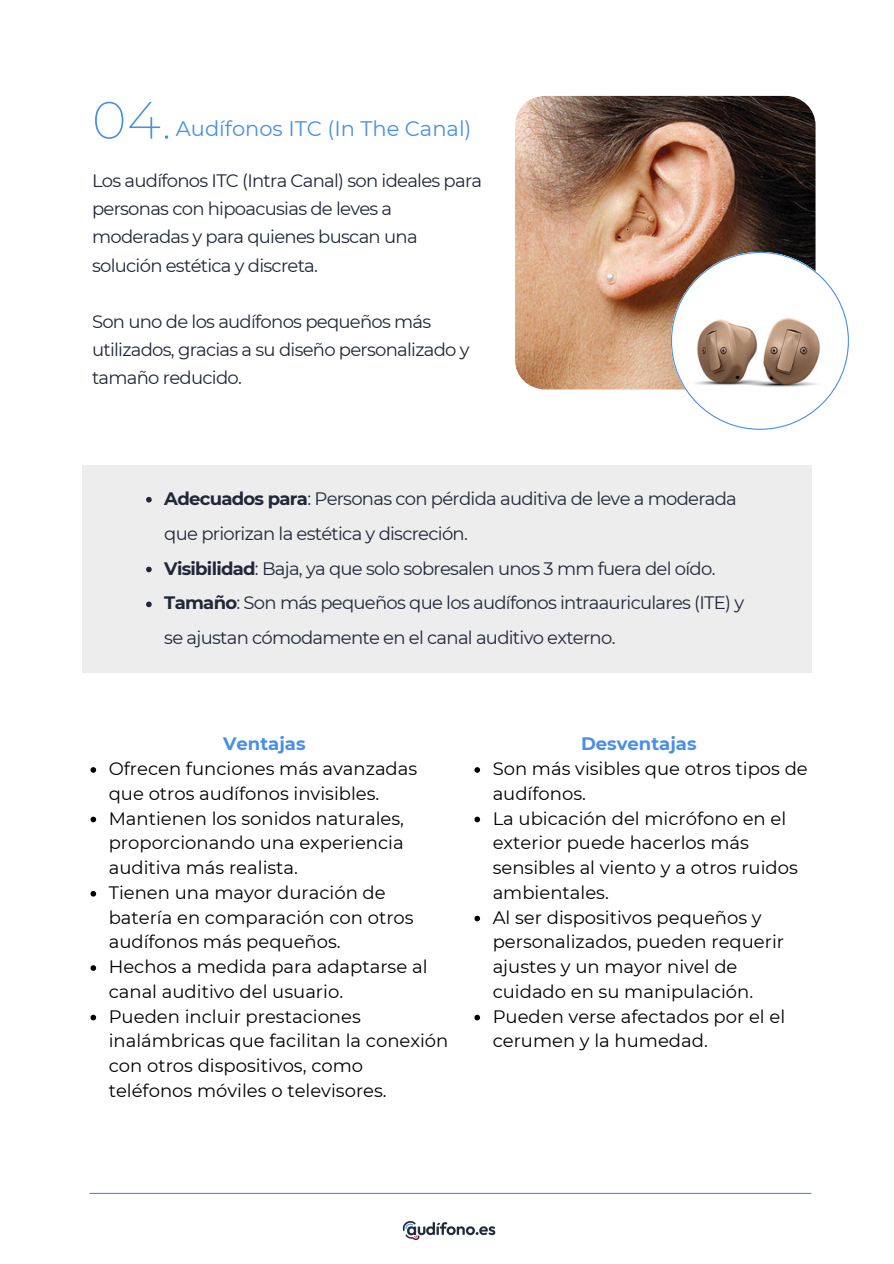
<style>
.page{position:relative;width:894px;height:1264px;background:#fff}
.page>*{position:absolute;margin:0;border:0;box-sizing:border-box;transform-origin:0 0}
.t1{font:200 52.5px "Montserrat";color:#498fe6}
.t2{font:21px "Montserrat";color:#498fe6}
.t3{font:18px/24.8px "Montserrat";color:#000}
.t4{font:18px/28.2px "Montserrat";letter-spacing:-.04em;color:#212738}
.t5{font:700 18px "Montserrat";color:#498fe6}
.s1{font-weight:700}
</style>
<div class="page">
<div style="left:82px;top:466px;width:729px;height:207px;background:#ededed"></div>
<hr style="left:89px;top:1192px;width:722px;height:1px;background:#498fe6">
<svg style="left:146px;top:497px;width:6px;height:5px"></svg>
<svg style="left:146px;top:566px;width:6px;height:6px"></svg>
<svg style="left:146px;top:601px;width:6px;height:6px"></svg>
<svg style="left:90px;top:767px;width:6px;height:5px"></svg>
<svg style="left:90px;top:816px;width:6px;height:6px"></svg>
<svg style="left:90px;top:891px;width:6px;height:5px"></svg>
<svg style="left:90px;top:965px;width:6px;height:5px"></svg>
<svg style="left:90px;top:1014px;width:6px;height:6px"></svg>
<svg style="left:474px;top:767px;width:6px;height:5px"></svg>
<svg style="left:474px;top:816px;width:6px;height:6px"></svg>
<svg style="left:474px;top:915px;width:6px;height:6px"></svg>
<svg style="left:474px;top:1014px;width:6px;height:6px"></svg>
<img style="left:515px;top:96px;width:300px;height:293px;border-radius:30px">
<svg style="left:670px;top:252px;width:178px;height:178px"></svg>
<img style="left:402px;top:1220px;width:94px;height:21px">
<p class="t1" style="left:92px;top:88px;width:81px">04.</p>
<p class="t4" style="left:92px;top:166px;width:391px">Los audífonos ITC (Intra Canal) son ideales para personas con hipoacusias de leves a moderadas y para quienes buscan una solución estética y discreta.</p>
<p class="t4" style="left:92px;top:307px;width:379px">Son uno de los audífonos pequeños más utilizados, gracias a su diseño personalizado y tamaño reducido.</p>
<p class="t2" style="left:176px;top:115px;width:297px">Audífonos ITC (In The Canal)</p>
<h1 class="t4" style="left:164px;top:481px;width:574px;line-height:34.8px"><span class="s1">Adecuados para</span>: Personas con pérdida auditiva de leve a moderada que priorizan la estética y discreción.</h1>
<h2 class="t4" style="left:164px;top:554px;width:552px"><span class="s1">Visibilidad</span>: Baja, ya que solo sobresalen unos 3 mm fuera del oído.</h2>
<p class="t4" style="left:164px;top:585px;width:581px;line-height:34.8px"><span class="s1">Tamaño</span>: Son más pequeños que los audífonos intraauriculares (ITE) y se ajustan cómodamente en el canal auditivo externo.</p>
<p class="t5" style="left:223px;top:732px;width:84px">Ventajas</p>
<p class="t3" style="left:109px;top:756px;width:310px">Ofrecen funciones más avanzadas que otros audífonos invisibles.</p>
<h3 class="t3" style="left:109px;top:805px;width:297px;text-align:justify">Mantienen los sonidos naturales, proporcionando una experiencia auditiva más realista.</h3>
<p class="t3" style="left:109px;top:880px;width:306px">Tienen una mayor duración de batería en comparación con otros audífonos más pequeños.</p>
<p class="t3" style="left:109px;top:954px;width:320px">Hechos a medida para adaptarse al canal auditivo del usuario.</p>
<p class="t3" style="left:109px;top:1003px;width:341px">Pueden incluir prestaciones inalámbricas que facilitan la conexión con otros dispositivos, como teléfonos móviles o televisores.</p>
<p class="t5" style="left:581px;top:732px;width:117px">Desventajas</p>
<p class="t3" style="left:492px;top:756px;width:316px">Son más visibles que otros tipos de audífonos.</p>
<h3 class="t3" style="left:492px;top:805px;width:306px">La ubicación del micrófono en el exterior puede hacerlos más sensibles al viento y a otros ruidos ambientales.</h3>
<p class="t3" style="left:492px;top:904px;width:293px">Al ser dispositivos pequeños y personalizados, pueden requerir ajustes y un mayor nivel de cuidado en su manipulación.</p>
<p class="t3" style="left:492px;top:1003px;width:294px">Pueden verse afectados por el el cerumen y la humedad.</p>
</div>
